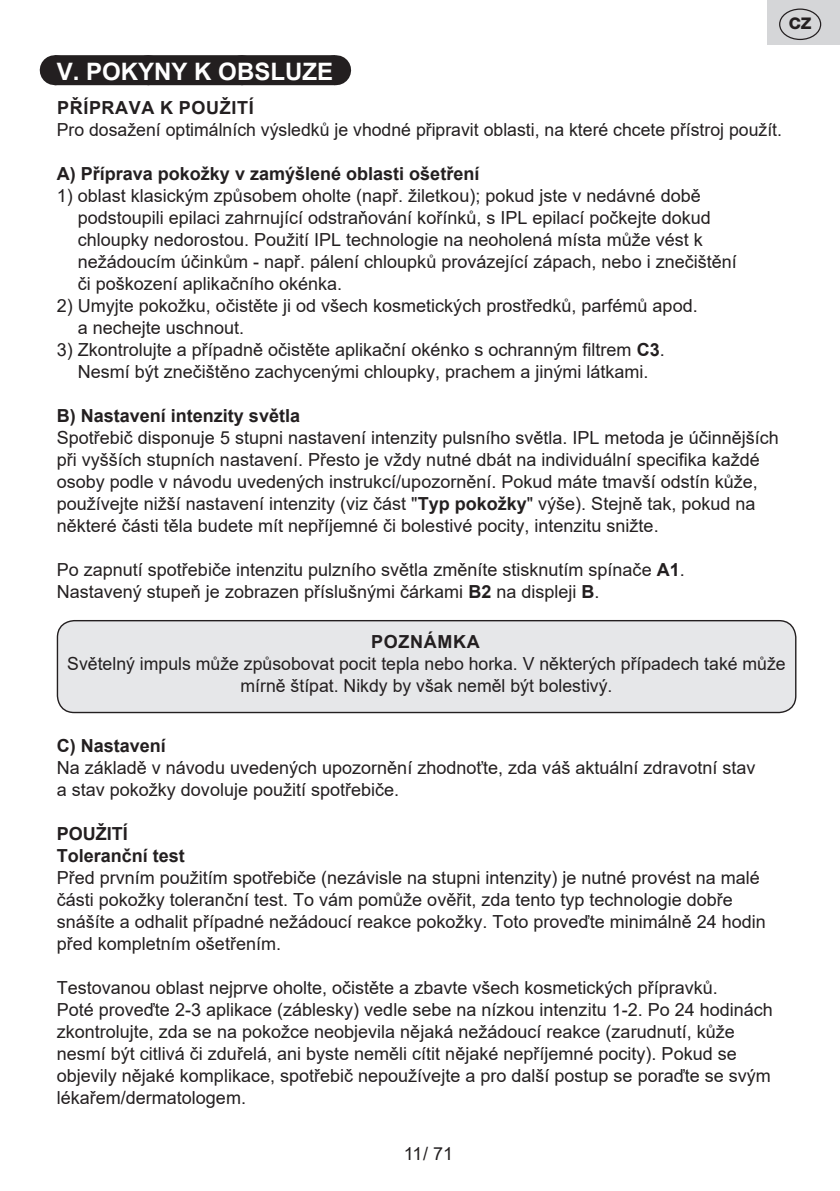
<style>
.page{position:relative;width:840px;height:1191px;background:#fff}
.page>*{position:absolute;margin:0;border:0;box-sizing:border-box;transform-origin:0 0}
.t1{font:700 24px "Arial";color:#fff}
.t2{font:18px/22px "Arial";color:#231f20}
.t3{font:700 18px/22px "Arial";color:#231f20}
.t4{font:700 18px "Arial";letter-spacing:.035em;color:#231f20}
.t5{font:800 16px "Helvetica Neue OT";color:#231f20}
.s1{font-weight:700}
</style>
<div class="page">
<div style="left:55px;top:55px;width:280px;height:30px;background:#231f20"></div>
<svg style="left:149px;top:55px;width:139px;height:1px"></svg>
<hr style="left:335px;top:55px;width:1px;height:30px;background:#231f20">
<div style="left:57px;top:620px;width:738px;height:92px;background:#e6e7e9;border-radius:17px"></div>
<div style="left:57px;top:620px;width:739px;height:93px;border:1px solid #231f20;border-radius:17px"></div>
<div style="left:767px;top:0;width:72px;height:45px;background:#d5d6d8"></div>
<div style="left:778px;top:9px;width:42px;height:31px;border:1px solid #231f20;border-radius:50%"></div>
<p class="t5" style="left:788px;top:14px;width:24px">CZ</p>
<h1 class="t1" style="left:57px;top:55px;width:278px">V. POKYNY K OBSLUZE</h1>
<p class="t4" style="left:57px;top:95px;width:198px">PŘÍPRAVA K POUŽITÍ</p>
<p class="t2" style="left:57px;top:118px;width:726px">Pro dosažení optimálních výsledků je vhodné připravit oblasti, na které chcete přístroj použít.</p>
<p class="t3" style="left:57px;top:163px;width:424px">A) Příprava pokožky v zamýšlené oblasti ošetření</p>
<p class="t2" style="left:78px;top:184px;width:660px;text-indent:-21px">1) oblast klasickým způsobem oholte (např. žiletkou); pokud jste v nedávné době podstoupili epilaci zahrnující odstraňování kořínků, s IPL epilací počkejte dokud chloupky nedorostou. Použití IPL technologie na neoholená místa může vést k nežádoucím účinkům - např. pálení chloupků provázející zápach, nebo i znečištění či poškození aplikačního okénka.</p>
<p class="t2" style="left:78px;top:294px;width:621px;text-indent:-21px">2) Umyjte pokožku, očistěte ji od všech kosmetických prostředků, parfémů apod. a nechejte uschnout.</p>
<p class="t2" style="left:57px;top:338px;width:609px;text-align:center">3) Zkontrolujte a případně očistěte aplikační okénko s ochranným filtrem <span class="s1">C3</span>.<br>Nesmí být znečištěno zachycenými chloupky, prachem a jinými látkami.</p>
<p class="t3" style="left:57px;top:405px;width:245px">B) Nastavení intenzity světla</p>
<p class="t2" style="left:57px;top:426px;width:723px">Spotřebič disponuje 5 stupni nastavení intenzity pulsního světla. IPL metoda je účinnějších při vyšších stupních nastavení. Přesto je vždy nutné dbát na individuální specifika každé osoby podle v návodu uvedených instrukcí/upozornění. Pokud máte tmavší odstín kůže, používejte nižší nastavení intenzity (viz část "<span class="s1">Typ pokožky</span>" výše). Stejně tak, pokud na některé části těla budete mít nepříjemné či bolestivé pocity, intenzitu snižte.</p>
<p class="t2" style="left:57px;top:558px;width:629px">Po zapnutí spotřebiče intenzitu pulzního světla změníte stisknutím spínače <span class="s1">A1</span>.<br>Nastavený stupeň je zobrazen příslušnými čárkami <span class="s1">B2</span> na displeji <span class="s1">B</span>.</p>
<p class="t4" style="left:371px;top:629px;width:110px">POZNÁMKA</p>
<p class="t2" style="left:67px;top:652px;width:719px;text-align:center">Světelný impuls může způsobovat pocit tepla nebo horka. V některých případech také může mírně štípat. Nikdy by však neměl být bolestivý.</p>
<p class="t3" style="left:57px;top:735px;width:111px">C) Nastavení</p>
<p class="t2" style="left:57px;top:756px;width:700px">Na základě v návodu uvedených upozornění zhodnoťte, zda váš aktuální zdravotní stav a stav pokožky dovoluje použití spotřebiče.</p>
<p class="t3" style="left:57px;top:823px;width:130px">POUŽITÍ<br>Toleranční test</p>
<p class="t2" style="left:57px;top:866px;width:710px">Před prvním použitím spotřebiče (nezávisle na stupni intenzity) je nutné provést na malé části pokožky toleranční test. To vám pomůže ověřit, zda tento typ technologie dobře snášíte a odhalit případné nežádoucí reakce pokožky. Toto proveďte minimálně 24 hodin před kompletním ošetřením.</p>
<p class="t2" style="left:57px;top:976px;width:717px">Testovanou oblast nejprve oholte, očistěte a zbavte všech kosmetických přípravků.<br>Poté proveďte 2-3 aplikace (záblesky) vedle sebe na nízkou intenzitu 1-2. Po 24 hodinách zkontrolujte, zda se na pokožce neobjevila nějaká nežádoucí reakce (zarudnutí, kůže nesmí být citlivá či zduřelá, ani byste neměli cítit nějaké nepříjemné pocity). Pokud se objevily nějaké komplikace, spotřebič nepoužívejte a pro další postup se poraďte se svým lékařem/dermatologem.</p>
<p class="t2" style="left:403px;top:1142px;width:51px">11/ 71</p>
</div>
